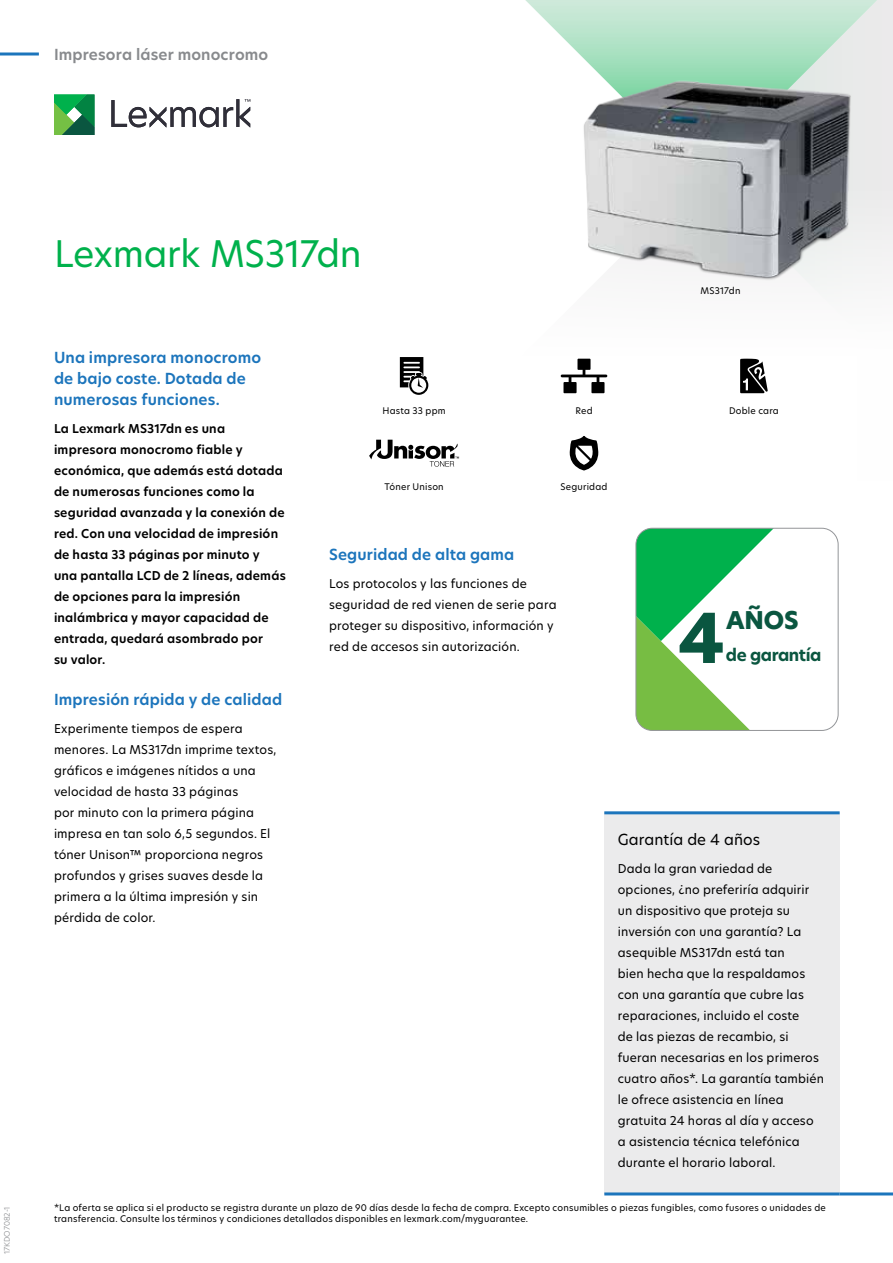
<style>
.page{position:relative;width:893px;height:1263px;background:#fff}
.page>*{position:absolute;margin:0;border:0;box-sizing:border-box;transform-origin:0 0}
.t1{font:36px "TP Hero";letter-spacing:-.01em;color:#00b14c}
.t2{font:800 24px "TP Hero";color:#0a5640}
.t3{font:700 16.5px "TP Hero";letter-spacing:-.025em;color:#0a5640}
.t4{font:600 15px/21px "TP Hero";letter-spacing:.01em;color:#1c75bc}
.t5{font:600 15px "TP Hero";letter-spacing:.01em;color:#888a8d}
.t6{font:15px "TP Hero";letter-spacing:.005em;color:#000}
.t7{font:12px/21px "TP Hero";letter-spacing:.015em;color:#000}
.t8{font:600 12px/21px "TP Hero";letter-spacing:.02em;color:#000}
.t9{font:9px/10.5px "TP Hero";letter-spacing:.025em;color:#000}
.t10{font:300 7.5px "TP Hero";color:#888a8d}
</style>
<div class="page">
<svg style="left:741px;top:0;width:152px;height:359px"></svg>
<svg style="left:525px;top:0;width:366px;height:176px"></svg>
<hr style="left:0;top:52px;width:39px;height:3px;background:#1c75bc">
<svg style="left:111px;top:99px;width:139px;height:28px"></svg>
<svg style="left:54px;top:94px;width:40px;height:41px;background:#319b53"></svg>
<div style="left:604px;top:813px;width:236px;height:381px;background:#ebebec"></div>
<hr style="left:604px;top:811px;width:236px;height:3px;background:#1c75bc">
<hr style="left:604px;top:1192px;width:236px;height:3px;background:#1c75bc">
<hr style="left:840px;top:1192px;width:53px;height:3px;background:#1c75bc">
<svg style="left:400px;top:357px;width:28px;height:38px"></svg>
<svg style="left:561px;top:359px;width:46px;height:34px"></svg>
<svg style="left:740px;top:359px;width:28px;height:34px"></svg>
<svg style="left:369px;top:440px;width:90px;height:27px"></svg>
<svg style="left:570px;top:436px;width:28px;height:34px"></svg>
<img style="left:574px;top:71px;width:293px;height:216px">
<svg style="left:636px;top:528px;width:138px;height:202px"></svg>
<p class="t5" style="left:54px;top:44px;width:216px">Impresora láser monocromo</p>
<p class="t10" style="left:2px;top:1254px;width:49px;rotate:-90deg">17KDO7082-1</p>
<h1 class="t1" style="left:54px;top:229px;width:309px">Lexmark MS317dn</h1>
<p class="t9" style="left:701px;top:286px;width:41px">MS317dn</p>
<p class="t4" style="left:54px;top:347px;width:209px">Una impresora monocromo de bajo coste. Dotada de numerosas funciones.</p>
<p class="t8" style="left:54px;top:418px;width:233px">La Lexmark MS317dn es una impresora monocromo fiable y económica, que además está dotada de numerosas funciones como la seguridad avanzada y la conexión de red. Con una velocidad de impresión de hasta 33 páginas por minuto y una pantalla LCD de 2 líneas, además de opciones para la impresión inalámbrica y mayor capacidad de entrada, quedará asombrado por<br>su valor.</p>
<p class="t4" style="left:54px;top:689px;width:230px">Impresión rápida y de calidad</p>
<p class="t7" style="left:54px;top:718px;width:224px">Experimente tiempos de espera menores. La MS317dn imprime textos, gráficos e imágenes nítidos a una velocidad de hasta 33 páginas<br>por minuto con la primera página impresa en tan solo 6,5 segundos. El tóner Unison™ proporciona negros profundos y grises suaves desde la primera a la última impresión y sin pérdida de color.</p>
<p class="t9" style="left:382px;top:405px;width:65px">Hasta 33 ppm</p>
<p class="t9" style="left:575px;top:405px;width:19px">Red</p>
<p class="t9" style="left:729px;top:405px;width:51px">Doble cara</p>
<p class="t9" style="left:384px;top:481px;width:61px">Tóner Unison</p>
<p class="t9" style="left:560px;top:481px;width:49px">Seguridad</p>
<p class="t4" style="left:329px;top:544px;width:187px">Seguridad de alta gama</p>
<p class="t7" style="left:329px;top:573px;width:229px">Los protocolos y las funciones de seguridad de red vienen de serie para proteger su dispositivo, información y red de accesos sin autorización.</p>
<h2 class="t2" style="left:726px;top:604px;width:74px">AÑOS</h2>
<h3 class="t3" style="left:726px;top:644px;width:97px">de garantía</h3>
<p class="t6" style="left:618px;top:829px;width:144px">Garantía de 4 años</p>
<p class="t7" style="left:618px;top:858px;width:208px">Dada la gran variedad de opciones, ¿no preferiría adquirir un dispositivo que proteja su inversión con una garantía? La asequible MS317dn está tan<br>bien hecha que la respaldamos con una garantía que cubre las reparaciones, incluido el coste<br>de las piezas de recambio, si fueran necesarias en los primeros cuatro años*. La garantía también le ofrece asistencia en línea gratuita 24 horas al día y acceso a asistencia técnica telefónica durante el horario laboral.</p>
<p class="t9" style="left:54px;top:1202px;width:773px">*La oferta se aplica si el producto se registra durante un plazo de 90 días desde la fecha de compra. Excepto consumibles o piezas fungibles, como fusores o unidades de transferencia. Consulte los términos y condiciones detallados disponibles en lexmark.com/myguarantee.</p>
</div>
